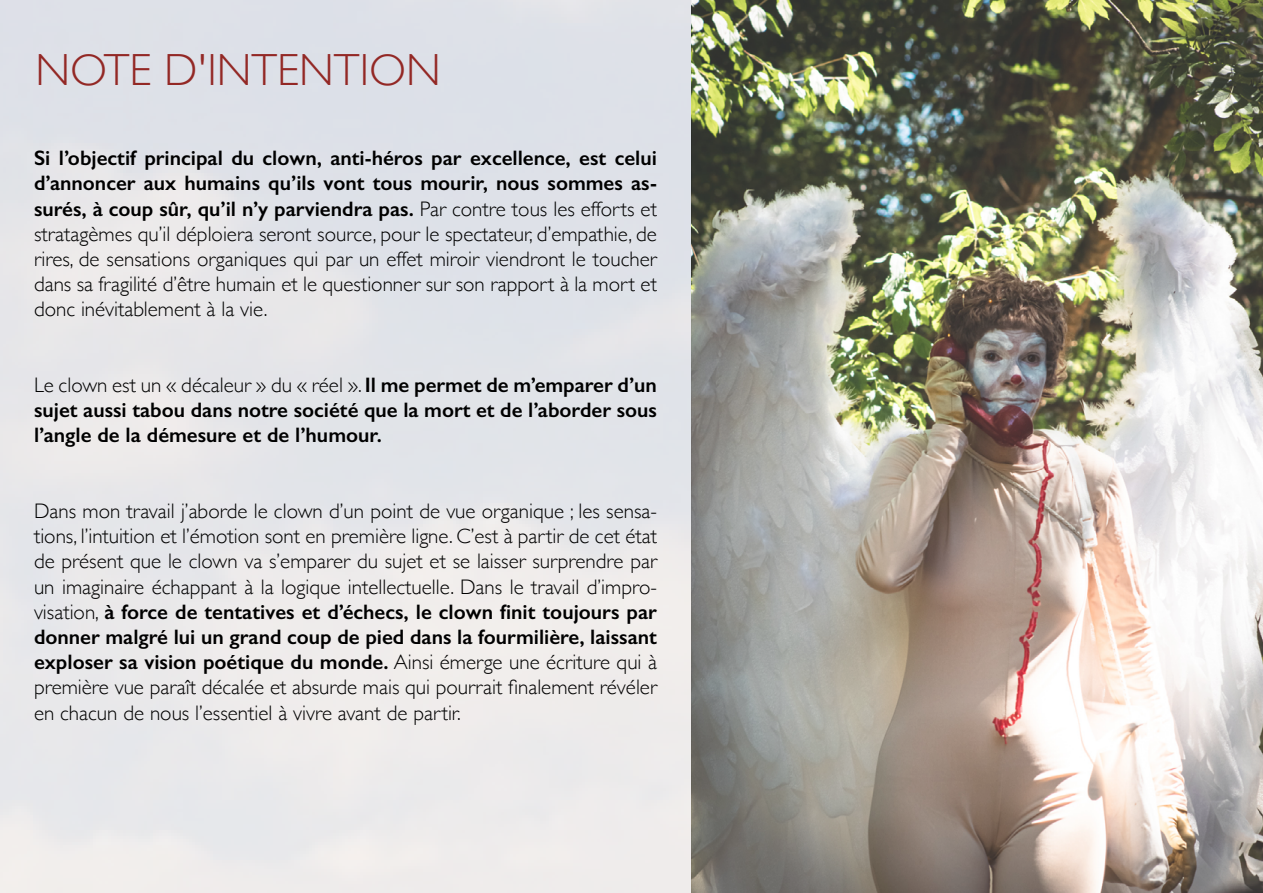
<style>
.page{position:relative;width:1263px;height:893px;background:#fff}
.page>*{position:absolute;margin:0;border:0;box-sizing:border-box;transform-origin:0 0}
.t1{font:300 45px "Gill Sans";color:#932825}
.t2{font:300 21px/25.2px "Gill Sans";color:#000;text-align:justify}
.t3{font:600 21px/25.2px "Gill Sans";color:#000;text-align:justify}
.s1{font-weight:600}
.s2{font-weight:300}
</style>
<div class="page">
<img style="left:0;top:0;width:1263px;height:893px">
<h1 class="t1" style="left:35px;top:35px;width:407px">NOTE D'INTENTION</h1>
<p class="t2" style="left:34px;top:145px;width:624px"><span class="s1">Si l’objectif principal du clown, anti-héros par excellence, est celui d’annoncer aux humains qu’ils vont tous mourir, nous sommes as&shy;surés, à coup sûr, qu’il n’y parviendra pas.</span> Par contre tous les efforts et stratagèmes qu’il déploiera seront source, pour le spectateur, d’empathie, de rires, de sensations organiques qui par un effet miroir viendront le toucher dans sa fragilité d’être humain et le questionner sur son rapport à la mort et donc inévitablement à la vie.</p>
<p class="t3" style="left:34px;top:372px;width:624px"><span class="s2">Le clown est un « décaleur » du « réel ».</span> Il me permet de m’emparer d’un sujet aussi tabou dans notre société que la mort et de l’aborder sous l’angle de la démesure et de l’humour.</p>
<p class="t2" style="left:34px;top:498px;width:624px">Dans mon travail j’aborde le clown d’un point de vue organique ; les sensa&shy;tions, l’intuition et l’émotion sont en première ligne. C’est à partir de cet état de présent que le clown va s’emparer du sujet et se laisser surprendre par un imaginaire échappant à la logique intellectuelle. Dans le travail d’impro&shy;visation, <span class="s1">à force de tentatives et d’échecs, le clown finit toujours par donner malgré lui un grand coup de pied dans la fourmilière, laissant exploser sa vision poétique du monde.</span> Ainsi émerge une écriture qui à première vue paraît décalée et absurde mais qui pourrait finalement révéler en chacun de nous l’essentiel à vivre avant de partir.</p>
</div>
